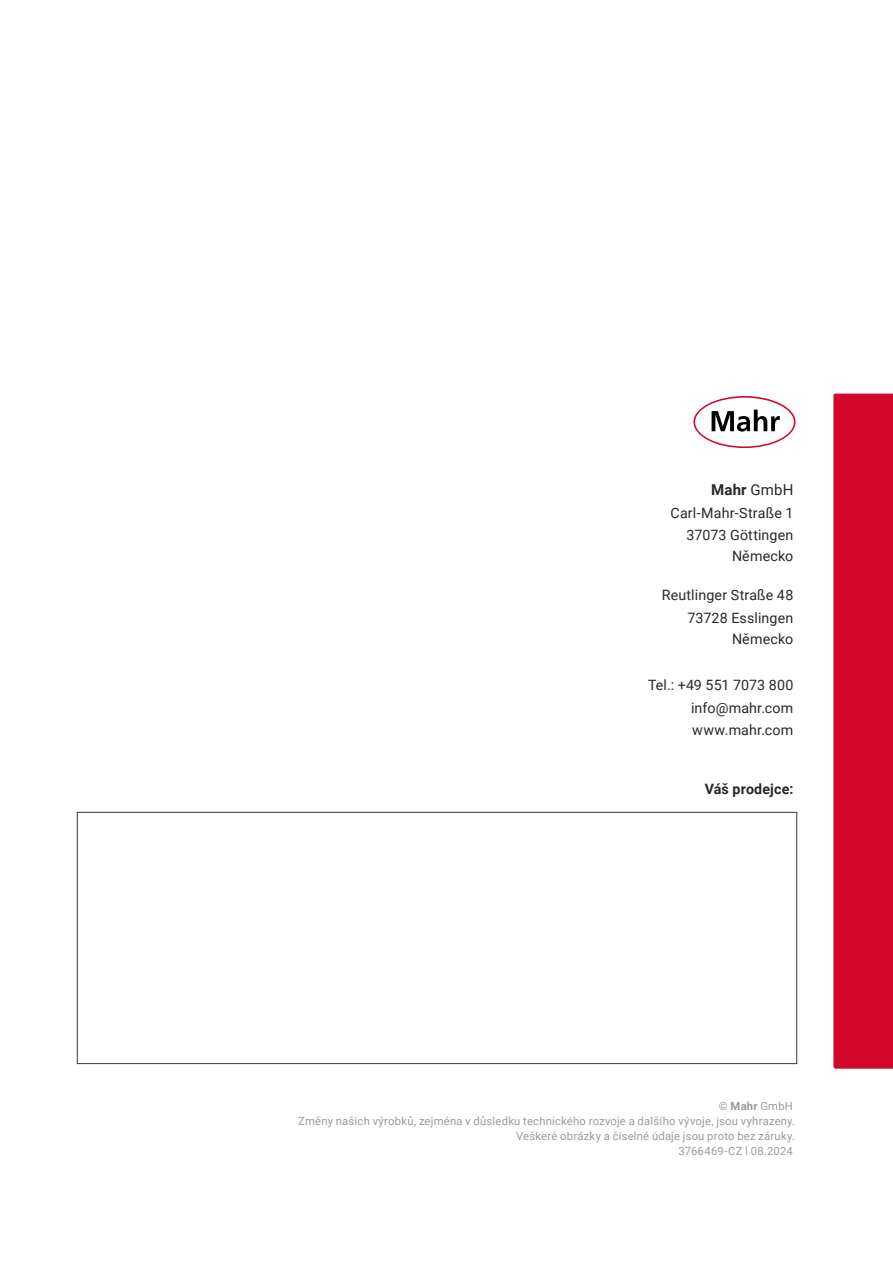
<style>
.page{position:relative;width:893px;height:1263px;background:#fff}
.page>*{position:absolute;margin:0;border:0;box-sizing:border-box;transform-origin:0 0}
.Einleitung_9_5_Regular_ohne_Abstand{font:700 15px "Roboto";color:#282827}
.Einleitung_9_5_Regular_ohne_Abstand-2{font:14.25px/22.5px "Roboto";letter-spacing:.01em;color:#282827;text-align:right}
.t1{font:700 14.25px "Roboto";letter-spacing:.01em;color:#282827}
.Infotext_7_5pt_Regular{font:11.25px/15px "Roboto";letter-spacing:.02em;color:#969b9e;text-align:right}
.s1{font-weight:400}
.s2{font-weight:700}
</style>
<div class="page">
<svg style="left:833px;top:394px;width:60px;height:675px"></svg>
<svg style="left:693px;top:396px;width:102px;height:52px"></svg>
<div style="left:77px;top:812px;width:720px;height:252px;border:1px solid #32383d"></div>
<p class="Einleitung_9_5_Regular_ohne_Abstand" style="left:711px;top:479px;width:84px">Mahr <span class="s1">GmbH</span></p>
<p class="Einleitung_9_5_Regular_ohne_Abstand-2" style="left:671px;top:501px;width:124px">Carl-Mahr-Straße 1<br>37073 Göttingen</p>
<p class="Einleitung_9_5_Regular_ohne_Abstand-2" style="left:732px;top:544px;width:63px">Německo</p>
<p class="Einleitung_9_5_Regular_ohne_Abstand-2" style="left:662px;top:583px;width:133px">Reutlinger Straße 48<br>73728 Esslingen</p>
<p class="Einleitung_9_5_Regular_ohne_Abstand-2" style="left:732px;top:627px;width:63px">Německo</p>
<p class="Einleitung_9_5_Regular_ohne_Abstand-2" style="left:691px;top:673px;width:104px;text-align:justify;text-indent:-43px">Tel.: +49 551 7073 800 info@mahr.com www.mahr.com</p>
<p class="t1" style="left:705px;top:779px;width:90px">Váš prodejce:</p>
<p class="Infotext_7_5pt_Regular" style="left:719px;top:1098px;width:76px">© <span class="s2">Mahr</span> GmbH</p>
<p class="Infotext_7_5pt_Regular" style="left:298px;top:1113px;width:499px">Změny našich výrobků, zejména v důsledku technického rozvoje a dalšího vývoje, jsou vyhrazeny.<br>Veškeré obrázky a číselné údaje jsou proto bez záruky.</p>
<p class="Infotext_7_5pt_Regular" style="left:678px;top:1143px;width:116px">3766469-CZ | 08.2024</p>
</div>
